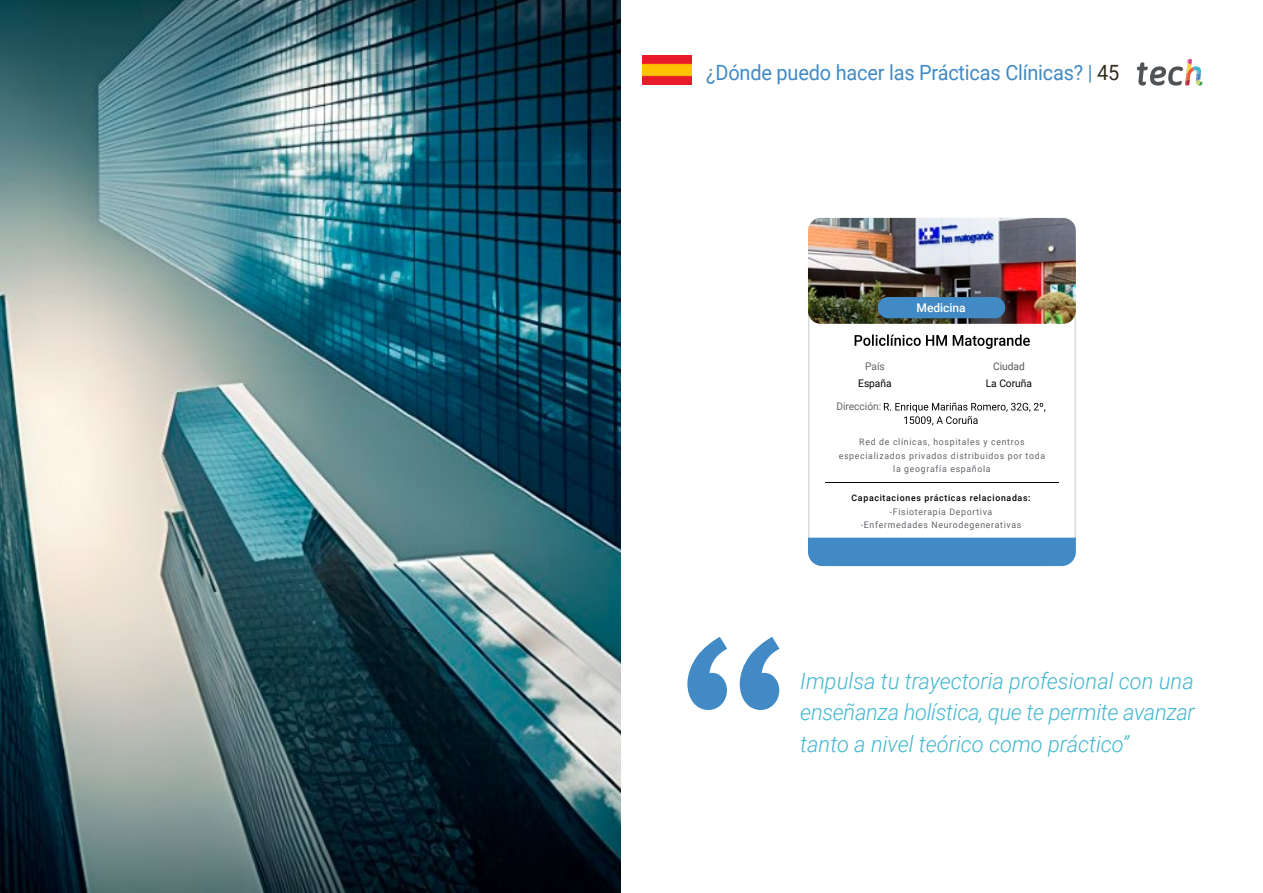
<style>
.page{position:relative;width:1263px;height:893px;background:#fff}
.page>*{position:absolute;margin:0;border:0;box-sizing:border-box;transform-origin:0 0}
.t1{font:italic 300 22.5px/31.5px "Roboto";color:#44b7cf;text-align:justify}
.t2{font:21px "Roboto";letter-spacing:-.01em;color:#418ac5;scale:.95 1}
.t3{font:500 12px "Roboto";color:#fff}
.t4{font:10.5px "Roboto";color:#61646a}
.t5{font:10.5px "Roboto";color:#000}
.t6{font:10.5px "Roboto";color:#52555b}
.t7{font:9px/13.5px "Roboto";letter-spacing:.08em;color:#61646a;text-align:center}
.t8{font:500 9px "Roboto";letter-spacing:.08em;color:#000}
.s1{color:#312e20}
</style>
<div class="page">
<img style="left:0;top:0;width:621px;height:893px">
<svg style="left:1137px;top:59px;width:65px;height:27px"></svg>
<img style="left:642px;top:55px;width:49px;height:30px">
<svg style="left:687px;top:637px;width:92px;height:73px"></svg>
<svg style="left:808px;top:217px;width:268px;height:350px"></svg>
<img style="left:808px;top:218px;width:268px;height:106px">
<div style="left:878px;top:297px;width:127px;height:21px;background:#418ac5;border-radius:11px"></div>
<div style="left:808px;top:538px;width:268px;height:28px;background:#418ac5"></div>
<hr style="left:825px;top:482px;width:234px;height:1px;background:#000">
<svg style="left:884px;top:403px;width:161px;height:22px"></svg>
<svg style="left:854px;top:334px;width:176px;height:15px"></svg>
<h2 class="t2" style="left:706px;top:57px;width:436px">¿Dónde puedo hacer las Prácticas Clínicas? | <span class="s1">45</span></h2>
<p class="t4" style="left:865px;top:359px;width:21px">País</p>
<p class="t5" style="left:858px;top:375px;width:35px">España</p>
<h3 class="t3" style="left:916px;top:299px;width:51px">Medicina</h3>
<p class="t6" style="left:993px;top:359px;width:33px">Ciudad</p>
<p class="t5" style="left:986px;top:375px;width:48px">La Coruña</p>
<p class="t4" style="left:836px;top:399px;width:46px">Dirección:</p>
<p class="t7" style="left:839px;top:435px;width:208px">Red de clínicas, hospitales y centros especializados privados distribuidos por toda la geografía española</p>
<p class="t8" style="left:851px;top:492px;width:180px">Capacitaciones prácticas relacionadas:</p>
<p class="t7" style="left:861px;top:505px;width:162px">-Fisioterapia Deportiva -Enfermedades Neurodegenerativas</p>
<h1 class="t1" style="left:800px;top:664px;width:396px">Impulsa tu trayectoria profesional con una enseñanza holística, que te permite avanzar tanto a nivel teórico como práctico”</h1>
</div>
